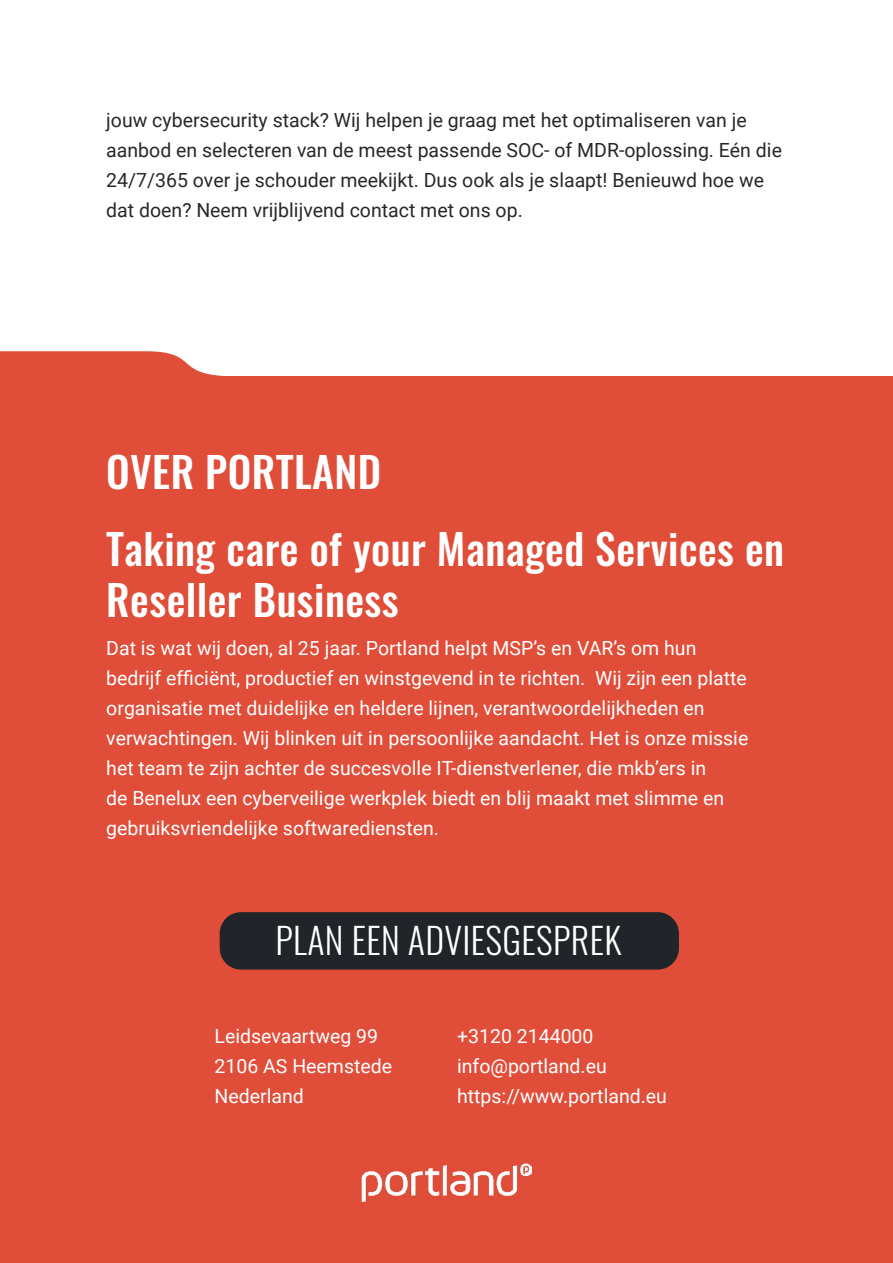
<style>
.page{position:relative;width:893px;height:1263px;background:#fff}
.page>*{position:absolute;margin:0;border:0;box-sizing:border-box;transform-origin:0 0}
.t1{font:500 42px/76.5px "Oswald";letter-spacing:.01em;color:#fff}
.t2{font:300 36px "Oswald";letter-spacing:.01em;color:#fff}
.t3{font:19.5px/30px "Roboto";color:#fff}
.t4{font:19.5px/30px "Roboto";color:#282827}
</style>
<div class="page">
<div style="left:0;top:376px;width:893px;height:887px;background:#e04e39"></div>
<svg style="left:0;top:351px;width:302px;height:619px"></svg>
<img style="left:361px;top:1163px;width:170px;height:39px">
<div style="left:220px;top:912px;width:459px;height:57px;background:#212529;border-radius:21px"></div>
<p class="t4" style="left:106px;top:104px;width:677px">jouw cybersecurity stack? Wij helpen je graag met het optimaliseren van je aanbod en selecteren van de meest passende SOC- of MDR-oplossing. Eén die 24/7/365 over je schouder meekijkt. Dus ook als je slaapt! Benieuwd hoe we dat doen? Neem vrijblijvend contact met ons op.</p>
<h1 class="t1" style="left:106px;top:437px;width:679px">OVER PORTLAND<br>Taking care of your Managed Services en</h1>
<h1 class="t1" style="left:106px;top:564px;width:294px">Reseller Business</h1>
<p class="t3" style="left:106px;top:633px;width:643px">Dat is wat wij doen, al 25 jaar. Portland helpt MSP’s en VAR’s om hun bedrijf efficiënt, productief en winstgevend in te richten. Wij zijn een platte organisatie met duidelijke en heldere lijnen, verantwoordelijkheden en verwachtingen. Wij blinken uit in persoonlijke aandacht. Het is onze missie het team te zijn achter de succesvolle IT-dienstverlener, die mkb’ers in<br>de Benelux een cyberveilige werkplek biedt en blij maakt met slimme en gebruiksvriendelijke softwarediensten.</p>
<h2 class="t2" style="left:276px;top:908px;width:347px">PLAN EEN ADVIESGESPREK</h2>
<p class="t3" style="left:215px;top:1020px;width:179px">Leidsevaartweg 99<br>2106 AS Heemstede<br>Nederland</p>
<p class="t3" style="left:457px;top:1020px;width:211px">+3120 2144000 info@portland.eu https://www.portland.eu</p>
</div>
